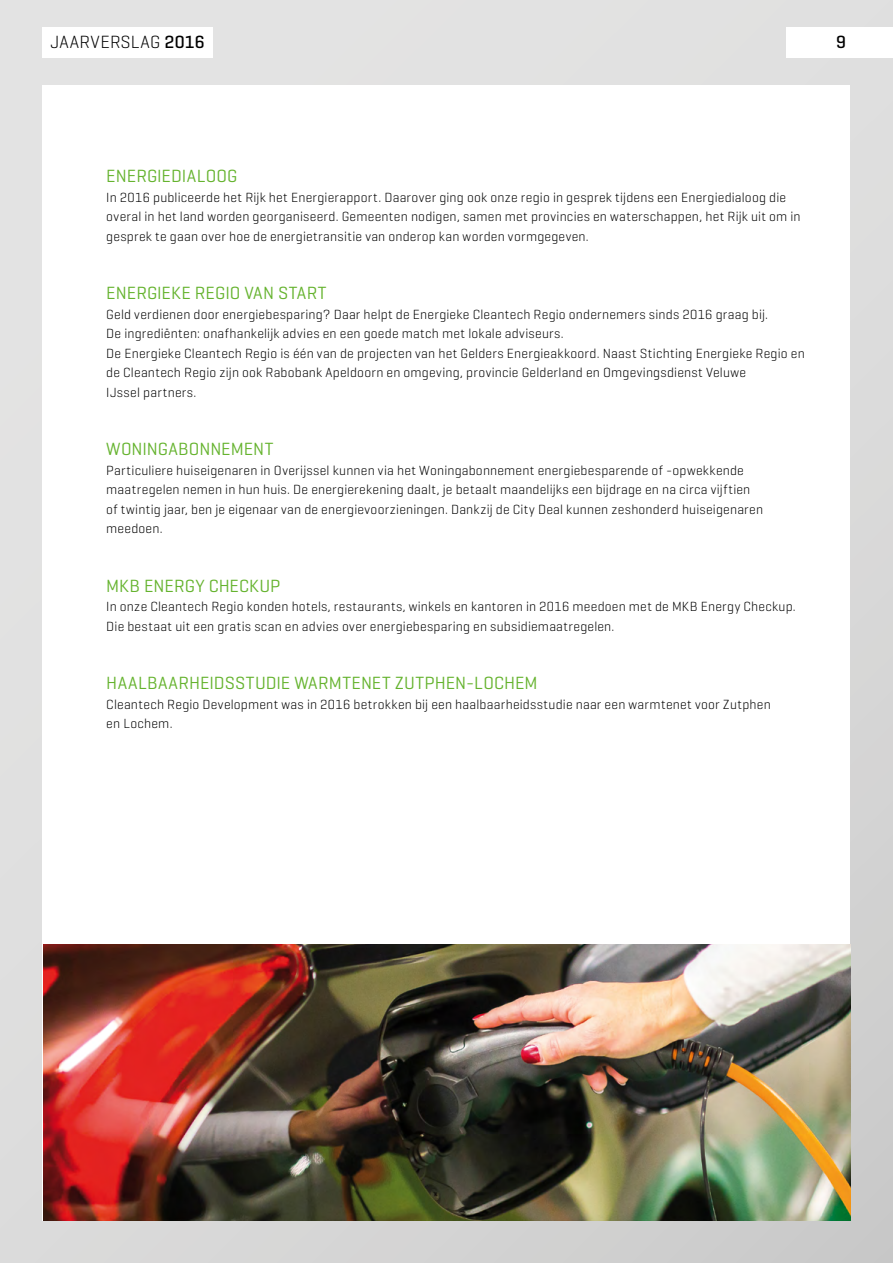
<style>
.page{position:relative;width:893px;height:1263px;background:#fff}
.page>*{position:absolute;margin:0;border:0;box-sizing:border-box;transform-origin:0 0}
.TK{font:18px "Geogrotesque";letter-spacing:.01em;color:#65b32e}
.t1{font:300 18px "Geogrotesque";letter-spacing:.02em;color:#000}
.t2{font:500 18px "Geogrotesque";color:#000}
.PT{font:300 13.5px/19.5px "Geogrotesque";letter-spacing:.015em;color:#000}
.s1{font-weight:500}
</style>
<div class="page">
<div style="left:0;top:0;width:893px;height:1263px;background:linear-gradient(to bottom,#e5e5e5,#d3d2d1)"></div>
<hr style="left:0;top:0;width:1px;height:1263px;background:#e2e2e1">
<div style="left:43px;top:85px;width:807px;height:1135px;background:#fff"></div>
<div style="left:43px;top:27px;width:170px;height:31px;background:#fff"></div>
<div style="left:787px;top:27px;width:106px;height:31px;background:#fff"></div>
<img style="left:43px;top:944px;width:807px;height:276px">
<h1 class="t1" style="left:50px;top:31px;width:156px">JAARVERSLAG <span class="s1">2016</span></h1>
<h1 class="t2" style="left:836px;top:31px;width:11px">9</h1>
<p class="TK" style="left:106px;top:165px;width:132px">ENERGIEDIALOOG</p>
<p class="PT" style="left:106px;top:187px;width:696px">In 2016 publiceerde het Rijk het Energierapport. Daarover ging ook onze regio in gesprek tijdens een Energiedialoog die overal in het land worden georganiseerd. Gemeenten nodigen, samen met provincies en waterschappen, het Rijk uit om in gesprek te gaan over hoe de energietransitie van onderop kan worden vormgegeven.</p>
<p class="TK" style="left:106px;top:282px;width:222px">ENERGIEKE REGIO VAN START</p>
<p class="PT" style="left:106px;top:304px;width:663px">Geld verdienen door energiebesparing? Daar helpt de Energieke Cleantech Regio ondernemers sinds 2016 graag bij.</p>
<p class="PT" style="left:106px;top:324px;width:459px">De ingrediënten: onafhankelijk advies en een goede match met lokale adviseurs.</p>
<p class="PT" style="left:106px;top:343px;width:700px">De Energieke Cleantech Regio is één van de projecten van het Gelders Energieakkoord. Naast Stichting Energieke Regio en de Cleantech Regio zijn ook Rabobank Apeldoorn en omgeving, provincie Gelderland en Omgevingsdienst Veluwe</p>
<p class="PT" style="left:106px;top:382px;width:92px">IJssel partners.</p>
<p class="TK" style="left:106px;top:438px;width:169px">WONINGABONNEMENT</p>
<p class="PT" style="left:106px;top:460px;width:658px">Particuliere huiseigenaren in Overijssel kunnen via het Woningabonnement energiebesparende of -opwekkende maatregelen nemen in hun huis. De energierekening daalt, je betaalt maandelijks een bijdrage en na circa vijftien of twintig jaar, ben je eigenaar van de energievoorzieningen. Dankzij de City Deal kunnen zeshonderd huiseigenaren meedoen.</p>
<p class="TK" style="left:106px;top:574px;width:176px">MKB ENERGY CHECKUP</p>
<p class="PT" style="left:106px;top:597px;width:691px">In onze Cleantech Regio konden hotels, restaurants, winkels en kantoren in 2016 meedoen met de MKB Energy Checkup.<br>Die bestaat uit een gratis scan en advies over energiebesparing en subsidiemaatregelen.</p>
<p class="TK" style="left:106px;top:672px;width:433px">HAALBAARHEIDSSTUDIE WARMTENET ZUTPHEN-LOCHEM</p>
<p class="PT" style="left:106px;top:694px;width:666px">Cleantech Regio Development was in 2016 betrokken bij een haalbaarheidsstudie naar een warmtenet voor Zutphen</p>
<p class="PT" style="left:106px;top:714px;width:68px">en Lochem.</p>
</div>
